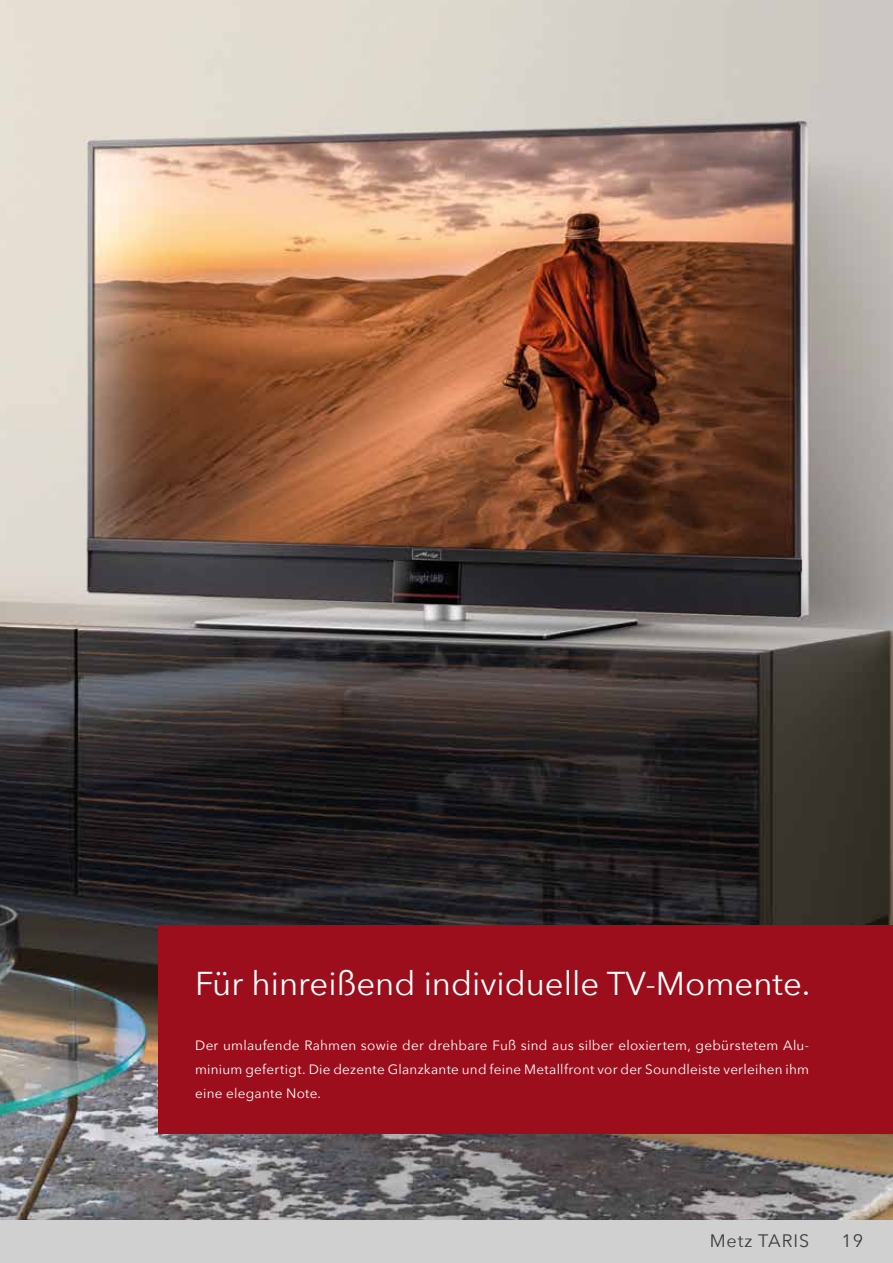
<style>
.page{position:relative;width:893px;height:1263px;background:#fff}
.page>*{position:absolute;margin:0;border:0;box-sizing:border-box;transform-origin:0 0}
.t1{font:33px "Avenir Next";color:#fff}
.t2{font:18px "Avenir Next";letter-spacing:.05em;color:#3c3c3b}
.t3{font:13.5px/24px "Avenir Next";letter-spacing:.02em;color:#fff;text-align:justify}
</style>
<div class="page">
<img style="left:0;top:0;width:893px;height:1220px">
<div style="left:159px;top:925px;width:734px;height:209px;background:#9d0e1c"></div>
<div style="left:0;top:1220px;width:893px;height:43px;background:#d1d0d1"></div>
<h1 class="t1" style="left:195px;top:955px;width:617px">Für hinreißend individuelle TV-Momente.</h1>
<p class="t3" style="left:195px;top:1033px;width:615px">Der umlaufende Rahmen sowie der drehbare Fuß sind aus silber eloxiertem, gebürstetem Alu&shy;minium gefertigt. Die dezente Glanzkante und feine Metallfront vor der Soundleiste verleihen ihm eine elegante Note.</p>
<h2 class="t2" style="left:710px;top:1225px;width:101px">Metz TARIS</h2>
<h2 class="t2" style="left:841px;top:1225px;width:23px">19</h2>
</div>
